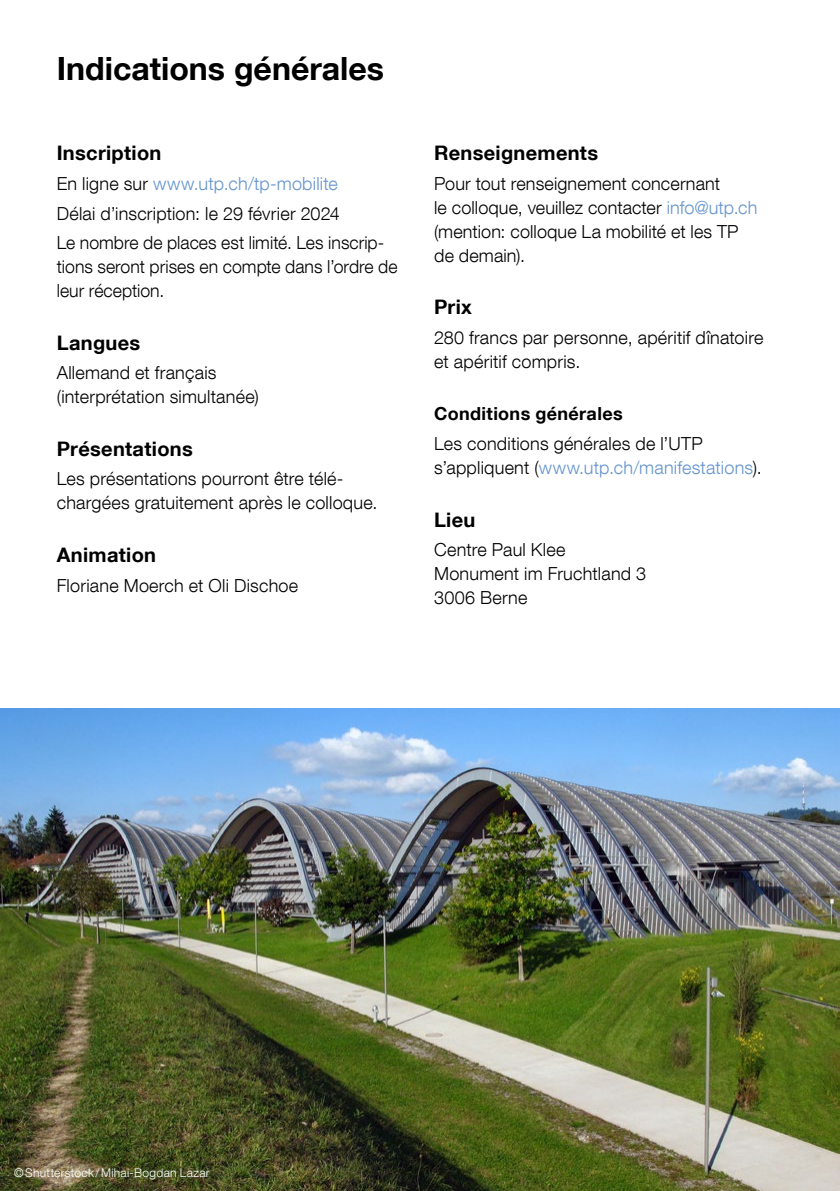
<style>
.page{position:relative;width:840px;height:1191px;background:#fff}
.page>*{position:absolute;margin:0;border:0;box-sizing:border-box;transform-origin:0 0}
.t1{font:700 32px "Helvetica Neue LT Com";color:#000}
.t2{font:700 20px "Helvetica Neue LT Com";letter-spacing:.015em;color:#000}
.t3{font:300 18px/24px "Helvetica Neue LT Com";letter-spacing:.01em;color:#000}
.t4{font:700 18px "Helvetica Neue LT Com";letter-spacing:.02em;color:#000}
.t5{font:300 12px "Helvetica Neue LT Com";letter-spacing:.025em;color:#fff}
.s1{color:#6594ce}
</style>
<div class="page">
<img style="left:0;top:709px;width:839px;height:482px">
<h1 class="t1" style="left:57px;top:48px;width:328px">Indications générales</h1>
<p class="t2" style="left:57px;top:140px;width:106px">Inscription</p>
<p class="t3" style="left:57px;top:168px;width:329px;line-height:29.6px">En ligne sur <span class="s1">www.utp.ch/tp-mobilite<br></span>Délai d’inscription: le 29 février 2024<br>Le nombre de places est limité. Les inscrip-</p>
<p class="t3" style="left:57px;top:254px;width:342px">tions seront prises en compte dans l’ordre de leur réception.</p>
<p class="t2" style="left:57px;top:330px;width:85px">Langues</p>
<p class="t3" style="left:57px;top:360px;width:203px">Allemand et français (interprétation simultanée)</p>
<p class="t2" style="left:57px;top:436px;width:137px">Présentations</p>
<p class="t3" style="left:57px;top:466px;width:322px">Les présentations pourront être télé&shy;chargées gratuitement après le colloque.</p>
<p class="t2" style="left:57px;top:542px;width:101px">Animation</p>
<p class="t3" style="left:57px;top:573px;width:243px">Floriane Moerch et Oli Dischoe</p>
<p class="t2" style="left:434px;top:141px;width:165px">Renseignements</p>
<p class="t3" style="left:434px;top:171px;width:324px">Pour tout renseignement concernant<br>le colloque, veuillez contacter <span class="s1">info@utp.ch </span>(mention: colloque La mobilité et les TP de demain).</p>
<p class="t2" style="left:434px;top:295px;width:39px">Prix</p>
<p class="t3" style="left:434px;top:325px;width:330px">280 francs par personne, apéritif dînatoire et apéritif compris.</p>
<p class="t4" style="left:434px;top:403px;width:190px">Conditions générales</p>
<p class="t3" style="left:434px;top:431px;width:329px">Les conditions générales de l’UTP s’appliquent (<span class="s1">www.utp.ch/manifestations</span>).</p>
<p class="t2" style="left:434px;top:507px;width:43px">Lieu</p>
<p class="t3" style="left:434px;top:537px;width:213px">Centre Paul Klee<br>Monument im Fruchtland 3<br>3006 Berne</p>
<p class="t5" style="left:14px;top:1165px;width:197px">©Shutterstock/Mihai-Bogdan Lazar</p>
</div>
